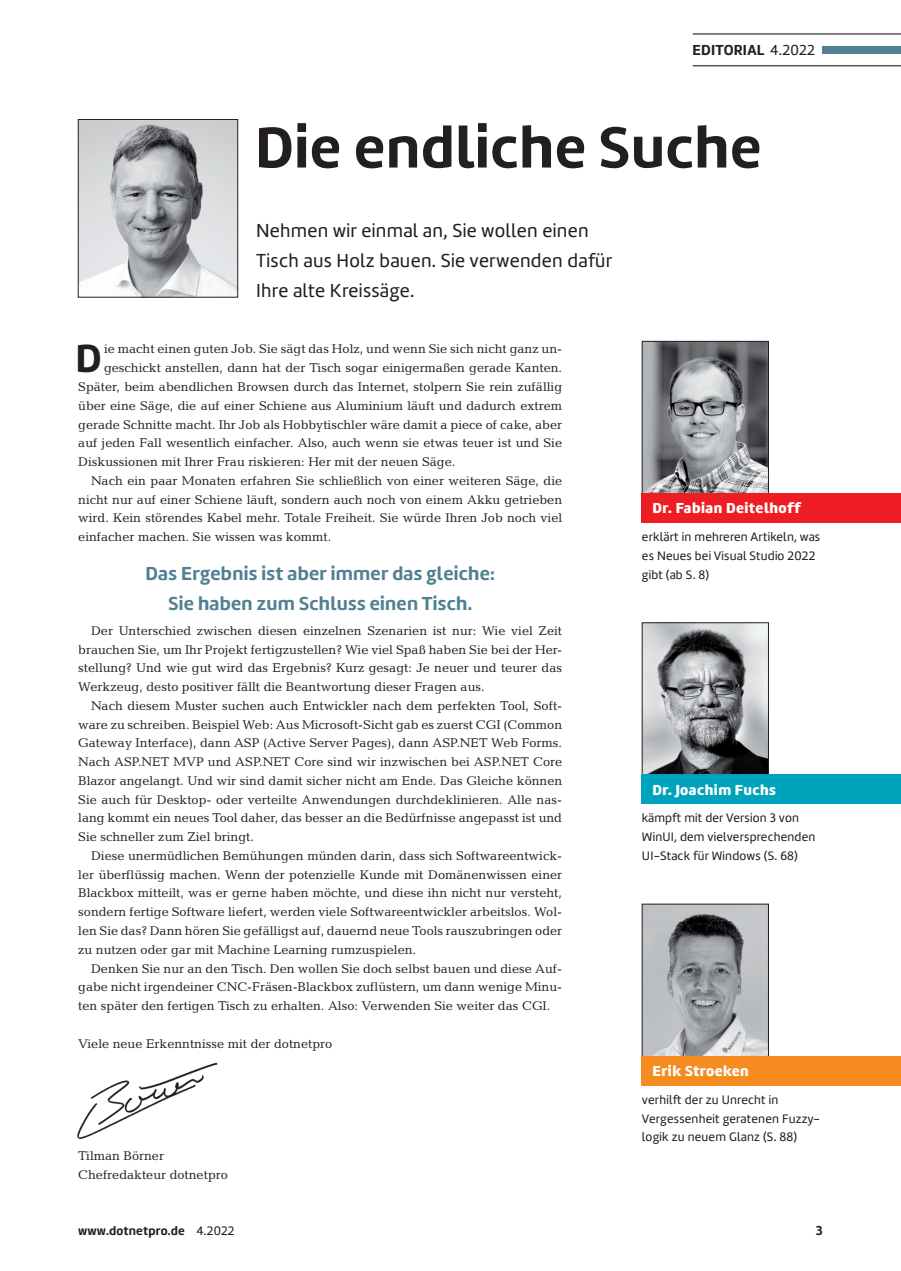
<style>
.page{position:relative;width:901px;height:1271px;background:#fff}
.page>*{position:absolute;margin:0;border:0;box-sizing:border-box;transform-origin:0 0}
.IR_22_editorial_head{font:700 60px "Amelia";letter-spacing:.015em;color:#231f20}
.t1{font:700 40.8px "Amelia";color:#231f20}
.IR_22_editorial_vors{font:19.5px/30px "Amelia";letter-spacing:.015em;color:#231f20}
.IR_22_editorial_zita{font:700 19.5px/30px "Amelia";letter-spacing:.015em;color:#518093;text-align:center}
.t2{font:900 15px "Amelia";letter-spacing:.03em;color:#fff}
.IR_40_seitenstrecke{font:700 15px "Amelia";letter-spacing:.015em;color:#231f20}
.IR_40_seitenstrecke-2{font:700 13.5px "Amelia";color:#231f20}
.t3{font:12.75px/18.8px "Candida Std";color:#231f20;text-align:justify}
.t4{font:12.75px/18.8px "Amelia";letter-spacing:.015em;color:#231f20}
.IR_40_seitenstrecke-3{font:700 12.75px "Amelia";letter-spacing:.015em;color:#231f20}
.s1{font-weight:400}
</style>
<div class="page">
<img style="left:77px;top:1062px;width:141px;height:78px">
<hr style="left:692px;top:33px;width:208px;height:2px;background:#231f20">
<hr style="left:692px;top:65px;width:208px;height:1px;background:#231f20">
<div style="left:822px;top:46px;width:78px;height:8px;background:#518093"></div>
<img style="left:80px;top:121px;width:156px;height:174px">
<div style="left:78px;top:119px;width:160px;height:178px;border:1px solid #231f20"></div>
<img style="left:644px;top:343px;width:122px;height:149px">
<div style="left:642px;top:341px;width:126px;height:153px;border:1px solid #231f20"></div>
<img style="left:644px;top:624px;width:122px;height:149px">
<div style="left:642px;top:622px;width:126px;height:153px;border:1px solid #231f20"></div>
<img style="left:644px;top:905px;width:122px;height:149px">
<div style="left:642px;top:903px;width:126px;height:153px;border:1px solid #231f20"></div>
<div style="left:642px;top:774px;width:258px;height:30px;background:#00a3bc"></div>
<div style="left:642px;top:1055px;width:258px;height:30px;background:#f68b1f"></div>
<div style="left:642px;top:493px;width:258px;height:29px;background:#ee1d23"></div>
<p class="IR_40_seitenstrecke" style="left:692px;top:41px;width:124px">EDITORIAL <span class="s1">4.2022</span></p>
<p class="IR_22_editorial_head" style="left:255px;top:112px;width:507px">Die endliche Suche</p>
<p class="IR_22_editorial_vors" style="left:256px;top:215px;width:357px">Nehmen wir einmal an, Sie wollen einen<br>Tisch aus Holz bauen. Sie verwenden dafür<br>Ihre alte Kreissäge.</p>
<p class="t1" style="left:76px;top:334px;width:28px">D</p>
<p class="t3" style="left:104px;top:340px;width:459px">ie macht einen guten Job. Sie sägt das Holz, und wenn Sie sich nicht ganz un-</p>
<p class="t3" style="left:104px;top:358px;width:459px">geschickt anstellen, dann hat der Tisch sogar einigermaßen gerade Kanten.</p>
<p class="t3" style="left:78px;top:377px;width:485px">Später, beim abendlichen Browsen durch das Internet, stolpern Sie rein zufällig</p>
<p class="t3" style="left:78px;top:396px;width:485px">über eine Säge, die auf einer Schiene aus Aluminium läuft und dadurch extrem</p>
<p class="t3" style="left:78px;top:415px;width:485px">gerade Schnitte macht. Ihr Job als Hobbytischler wäre damit a piece of cake, aber</p>
<p class="t3" style="left:78px;top:433px;width:485px">auf jeden Fall wesentlich einfacher. Also, auch wenn sie etwas teuer ist und Sie</p>
<p class="t3" style="left:78px;top:452px;width:378px">Diskussionen mit Ihrer Frau riskieren: Her mit der neuen Säge.</p>
<p class="t3" style="left:78px;top:471px;width:485px;text-indent:13px">Nach ein paar Monaten erfahren Sie schließlich von einer weiteren Säge, die nicht nur auf einer Schiene läuft, sondern auch noch von einem Akku getrieben wird. Kein störendes Kabel mehr. Totale Freiheit. Sie würde Ihren Job noch viel einfacher machen. Sie wissen was kommt.</p>
<p class="IR_22_editorial_zita" style="left:145px;top:558px;width:351px">Das Ergebnis ist aber immer das gleiche:<br>Sie haben zum Schluss einen Tisch.</p>
<p class="t3" style="left:78px;top:621px;width:485px;text-indent:13px">Der Unterschied zwischen diesen einzelnen Szenarien ist nur: Wie viel Zeit brauchen Sie, um Ihr Projekt fertigzustellen? Wie viel Spaß haben Sie bei der Her&shy;stellung? Und wie gut wird das Ergebnis? Kurz gesagt: Je neuer und teurer das Werkzeug, desto positiver fällt die Beantwortung dieser Fragen aus.</p>
<p class="t3" style="left:78px;top:696px;width:485px;text-indent:13px">Nach diesem Muster suchen auch Entwickler nach dem perfekten Tool, Soft&shy;ware zu schreiben. Beispiel Web: Aus Microsoft-Sicht gab es zuerst CGI (Common Gateway Interface), dann ASP (Active Server Pages), dann ASP.NET Web Forms.<br>Nach ASP.NET MVP und ASP.NET Core sind wir inzwischen bei ASP.NET Core Blazor angelangt. Und wir sind damit sicher nicht am Ende. Das Gleiche können Sie auch für Desktop- oder verteilte Anwendungen durchdeklinieren. Alle nas&shy;lang kommt ein neues Tool daher, das besser an die Bedürfnisse angepasst ist und Sie schneller zum Ziel bringt.</p>
<p class="t3" style="left:78px;top:846px;width:485px;text-indent:13px">Diese unermüdlichen Bemühungen münden darin, dass sich Softwareentwick&shy;ler überflüssig machen. Wenn der potenzielle Kunde mit Domänenwissen einer Blackbox mitteilt, was er gerne haben möchte, und diese ihn nicht nur versteht, sondern fertige Software liefert, werden viele Softwareentwickler arbeitslos. Wol&shy;len Sie das? Dann hören Sie gefälligst auf, dauernd neue Tools rauszubringen oder zu nutzen oder gar mit Machine Learning rumzuspielen.</p>
<p class="t3" style="left:78px;top:958px;width:485px;text-indent:13px">Denken Sie nur an den Tisch. Den wollen Sie doch selbst bauen und diese Auf&shy;gabe nicht irgendeiner CNC-Fräsen-Blackbox zuflüstern, um dann wenige Minu&shy;ten später den fertigen Tisch zu erhalten. Also: Verwenden Sie weiter das CGI.</p>
<p class="t3" style="left:78px;top:1033px;width:255px">Viele neue Erkenntnisse mit der dotnetpro</p>
<p class="t3" style="left:78px;top:1146px;width:87px">Tilman Börner</p>
<p class="t3" style="left:78px;top:1165px;width:151px">Chefredakteur dotnetpro</p>
<p class="t2" style="left:652px;top:499px;width:149px">Dr. Fabian Deitelhoff</p>
<p class="t4" style="left:642px;top:527px;width:180px">erklärt in mehreren Artikeln, was es Neues bei Visual Studio 2022 gibt (ab S. 8)</p>
<p class="t2" style="left:652px;top:780px;width:125px">Dr. Joachim Fuchs</p>
<p class="t4" style="left:642px;top:809px;width:175px">kämpft mit der Version 3 von<br>WinUI, dem vielversprechenden<br>UI-Stack für Windows (S. 68)</p>
<p class="t2" style="left:652px;top:1061px;width:98px">Erik Stroeken</p>
<p class="t4" style="left:642px;top:1090px;width:179px">verhilft der zu Unrecht in<br>Vergessenheit geratenen Fuzzy&shy;logik zu neuem Glanz (S. 88)</p>
<p class="IR_40_seitenstrecke-3" style="left:78px;top:1223px;width:158px">www.dotnetpro.de <span class="s1">4.2022</span></p>
<p class="IR_40_seitenstrecke-2" style="left:815px;top:1222px;width:8px">3</p>
</div>
